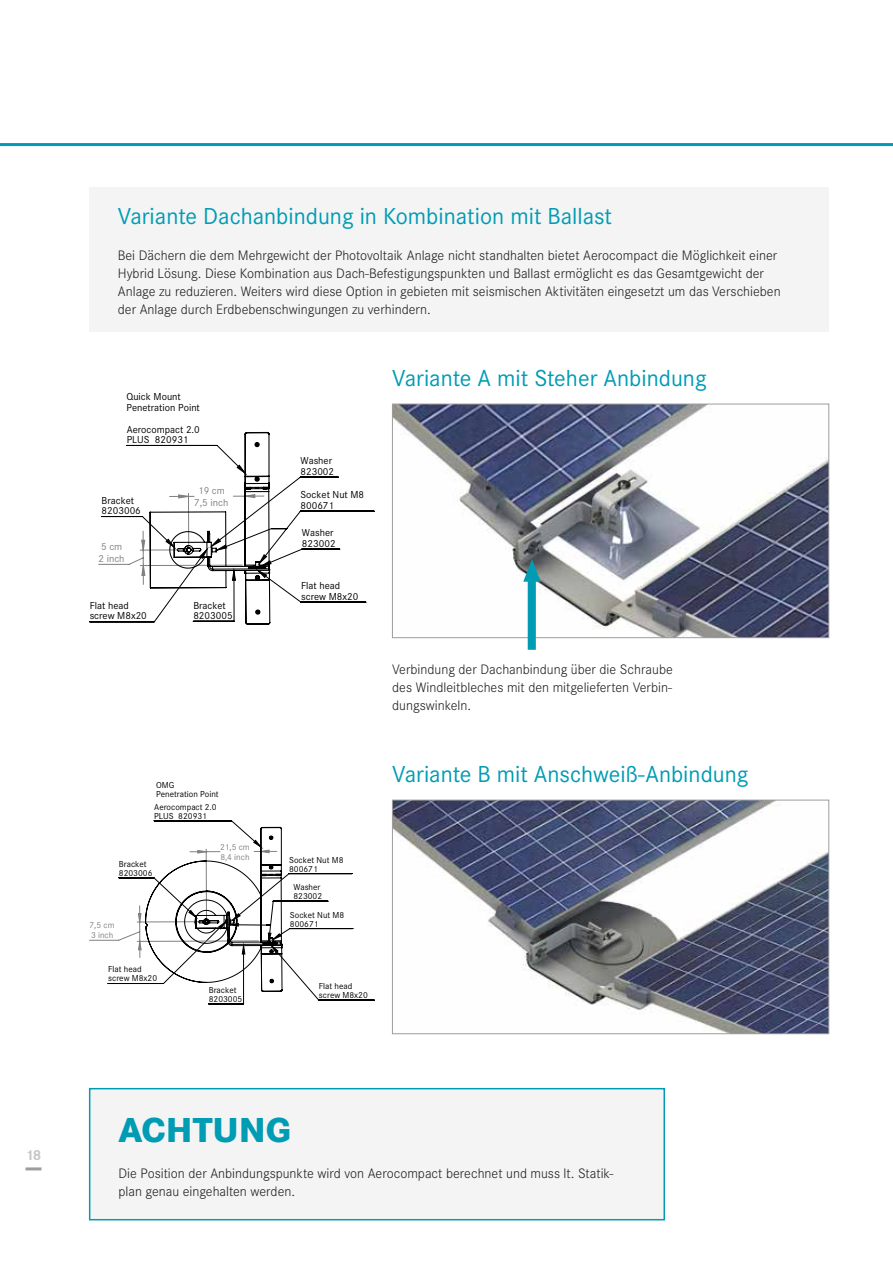
<style>
.page{position:relative;width:893px;height:1263px;background:#fff}
.page>*{position:absolute;margin:0;border:0;box-sizing:border-box;transform-origin:0 0}
.t1{font:800 36px "Corporate S";color:#009cb4}
.t2{font:24px "Corporate S";color:#009cb4}
.t3{font:700 15px "Corporate S";color:#c6c6c6}
.t4{font:300 14.25px/18px "Corporate S";color:#1d1d1b}
.t5{font:10.5px/10.5px "Corporate S";color:#010101}
.t6{font:10.5px/12.6px "Corporate S";color:#818080}
.t7{font:9px/9px "Corporate S";color:#010101}
.t8{font:9px/10.6px "Corporate S";color:#818080}
</style>
<div class="page">
<hr style="left:25px;top:1167px;width:17px;height:3px;background:#9d9d9c">
<hr style="left:0;top:143px;width:893px;height:3px;background:#009cb4">
<div style="left:89px;top:1088px;width:576px;height:132px;background:#f4f4f4;border:2px solid #009cb4"></div>
<div style="left:89px;top:188px;width:740px;height:144px;background:#f4f4f4"></div>
<img style="left:394px;top:406px;width:433px;height:230px">
<div style="left:392px;top:404px;width:437px;height:234px;border:1px solid #9d9d9c"></div>
<img style="left:394px;top:802px;width:433px;height:230px">
<div style="left:392px;top:800px;width:437px;height:234px;border:1px solid #9d9d9c"></div>
<svg style="left:523px;top:559px;width:18px;height:91px"></svg>
<svg style="left:89px;top:476px;width:286px;height:147px"></svg>
<svg style="left:98px;top:431px;width:174px;height:194px"></svg>
<svg style="left:153px;top:820px;width:222px;height:184px"></svg>
<svg style="left:89px;top:827px;width:194px;height:165px"></svg>
<p class="t3" style="left:25px;top:1146px;width:18px">18</p>
<h2 class="t2" style="left:118px;top:203px;width:496px">Variante Dachanbindung in Kombination mit Ballast</h2>
<p class="t4" style="left:118px;top:246px;width:664px">Bei Dächern die dem Mehrgewicht der Photovoltaik Anlage nicht standhalten bietet Aerocompact die Möglichkeit einer Hybrid Lösung. Diese Kombination aus Dach-Befestigungspunkten und Ballast ermöglicht es das Gesamtgewicht der Anlage zu reduzieren. Weiters wird diese Option in gebieten mit seismischen Aktivitäten eingesetzt um das Verschieben der Anlage durch Erdbebenschwingungen zu verhindern.</p>
<p class="t5" style="left:126px;top:392px;width:75px">Quick Mount<br>Penetration Point</p>
<p class="t5" style="left:127px;top:424px;width:75px">Aerocompact 2.0<br>PLUS 820931</p>
<p class="t5" style="left:102px;top:495px;width:41px">Bracket<br>8203006</p>
<p class="t6" style="left:99px;top:540px;width:28px">5 cm<br>2 inch</p>
<p class="t6" style="left:194px;top:484px;width:36px;text-align:center">19 cm<br>7,5 inch</p>
<p class="t5" style="left:90px;top:600px;width:59px">Flat head screw M8x20</p>
<p class="t5" style="left:193px;top:600px;width:41px">Bracket<br>8203005</p>
<p class="t7" style="left:156px;top:780px;width:64px">OMG<br>Penetration Point</p>
<p class="t7" style="left:154px;top:802px;width:64px">Aerocompact 2.0<br>PLUS 820931</p>
<p class="t7" style="left:119px;top:859px;width:35px">Bracket<br>8203006</p>
<p class="t8" style="left:90px;top:919px;width:27px">7,5 cm<br>3 inch</p>
<p class="t7" style="left:108px;top:965px;width:50px">Flat head screw M8x20</p>
<p class="t8" style="left:220px;top:841px;width:31px">21,5 cm<br>8,4 inch</p>
<p class="t7" style="left:209px;top:985px;width:35px">Bracket<br>8203005</p>
<p class="t5" style="left:301px;top:456px;width:35px">Washer<br>823002</p>
<p class="t5" style="left:301px;top:490px;width:65px">Socket Nut M8<br>800671</p>
<p class="t5" style="left:302px;top:528px;width:35px">Washer<br>823002</p>
<p class="t5" style="left:301px;top:581px;width:59px">Flat head screw M8x20</p>
<h2 class="t2" style="left:392px;top:365px;width:316px">Variante A mit Steher Anbindung</h2>
<p class="t4" style="left:392px;top:660px;width:282px;text-align:justify">Verbindung der Dachanbindung über die Schraube des Windleitbleches mit den mitgelieferten Verbin&shy;dungswinkeln.</p>
<h2 class="t2" style="left:392px;top:761px;width:358px">Variante B mit Anschweiß-Anbindung</h2>
<p class="t7" style="left:289px;top:855px;width:56px">Socket Nut M8<br>800671</p>
<p class="t7" style="left:293px;top:883px;width:30px">Washer<br>823002</p>
<p class="t7" style="left:290px;top:910px;width:56px">Socket Nut M8<br>800671</p>
<p class="t7" style="left:319px;top:982px;width:50px">Flat head screw M8x20</p>
<h1 class="t1" style="left:118px;top:1108px;width:174px">ACHTUNG</h1>
<p class="t4" style="left:118px;top:1164px;width:497px">Die Position der Anbindungspunkte wird von Aerocompact berechnet und muss lt. Statik&shy;plan genau eingehalten werden.</p>
</div>
